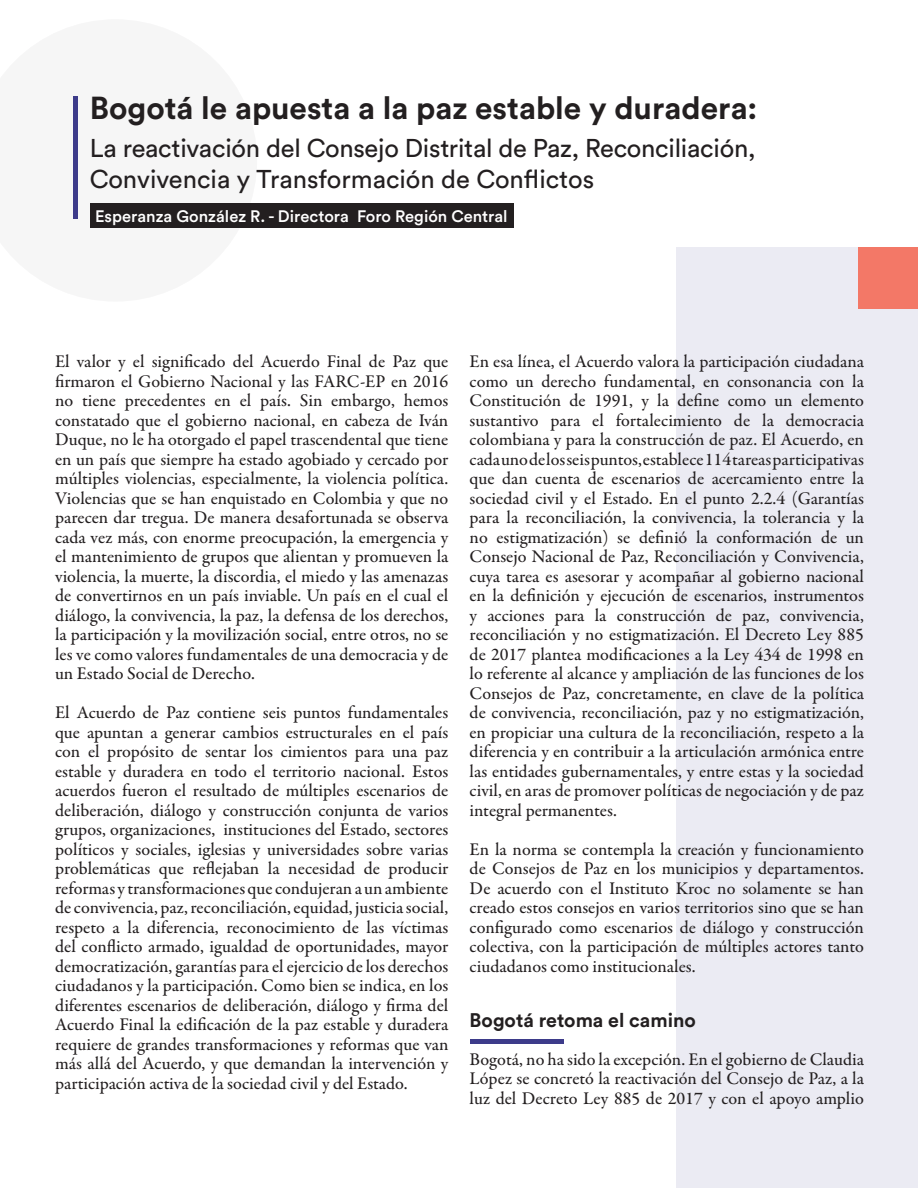
<style>
.page{position:relative;width:918px;height:1188px;background:#fff}
.page>*{position:absolute;margin:0;border:0;box-sizing:border-box;transform-origin:0 0}
.t1{font:700 31.5px "Circular Std";color:#231f20}
.t2{font:25.5px/30.6px "Circular Std";letter-spacing:-.01em;color:#231f20}
.t3{font:700 19.5px "Circular Std";color:#231f20}
.t4{font:500 18px/19.5px "Garamond Premr Pro";color:#231f20;text-align:justify}
.t5{font:500 16.5px "Circular Std";color:#fff}
</style>
<div class="page">
<div style="left:676px;top:247px;width:242px;height:941px;background:#ebebf3"></div>
<hr style="left:470px;top:1039px;width:93px;height:4px;background:#3d3b8a">
<div style="left:90px;top:203px;width:424px;height:24px;background:#231f20"></div>
<hr style="left:74px;top:96px;width:4px;height:123px;background:#3d3b8a">
<div style="left:859px;top:247px;width:59px;height:62px;background:#f37867"></div>
<p class="t1" style="left:90px;top:87px;width:669px">Bogotá le apuesta a la paz estable y duradera:</p>
<p class="t2" style="left:90px;top:133px;width:667px">La reactivación del Consejo Distrital de Paz, Reconciliación,<br>Convivencia y Transformación de Conflictos</p>
<p class="t5" style="left:95px;top:206px;width:414px">Esperanza González R. - Directora Foro Región Central</p>
<p class="t4" style="left:55px;top:352px;width:395px">El valor y el significado del Acuerdo Final de Paz que firmaron el Gobierno Nacional y las FARC-EP en 2016 no tiene precedentes en el país. Sin embargo, hemos constatado que el gobierno nacional, en cabeza de Iván Duque, no le ha otorgado el papel trascendental que tiene en un país que siempre ha estado agobiado y cercado por múltiples violencias, especialmente, la violencia política.<br>Violencias que se han enquistado en Colombia y que no parecen dar tregua. De manera desafortunada se observa cada vez más, con enorme preocupación, la emergencia y el mantenimiento de grupos que alientan y promueven la violencia, la muerte, la discordia, el miedo y las amenazas de convertirnos en un país inviable. Un país en el cual el diálogo, la convivencia, la paz, la defensa de los derechos, la participación y la movilización social, entre otros, no se les ve como valores fundamentales de una democracia y de un Estado Social de Derecho.</p>
<p class="t4" style="left:55px;top:703px;width:395px">El Acuerdo de Paz contiene seis puntos fundamentales que apuntan a generar cambios estructurales en el país con el propósito de sentar los cimientos para una paz estable y duradera en todo el territorio nacional. Estos acuerdos fueron el resultado de múltiples escenarios de deliberación, diálogo y construcción conjunta de varios grupos, organizaciones, instituciones del Estado, sectores políticos y sociales, iglesias y universidades sobre varias problemáticas que reflejaban la necesidad de producir reformas y transformaciones que condujeran a un ambiente de convivencia, paz, reconciliación, equidad, justicia social, respeto a la diferencia, reconocimiento de las víctimas del conflicto armado, igualdad de oportunidades, mayor democratización, garantías para el ejercicio de los derechos ciudadanos y la participación. Como bien se indica, en los diferentes escenarios de deliberación, diálogo y firma del Acuerdo Final la edificación de la paz estable y duradera requiere de grandes transformaciones y reformas que van más allá del Acuerdo, y que demandan la intervención y participación activa de la sociedad civil y del Estado.</p>
<p class="t4" style="left:470px;top:352px;width:396px">En esa línea, el Acuerdo valora la participación ciudadana como un derecho fundamental, en consonancia con la Constitución de 1991, y la define como un elemento sustantivo para el fortalecimiento de la democracia colombiana y para la construcción de paz. El Acuerdo, en cada uno de los seis puntos, establece 114 tareas participativas que dan cuenta de escenarios de acercamiento entre la sociedad civil y el Estado. En el punto 2.2.4 (Garantías para la reconciliación, la convivencia, la tolerancia y la no estigmatización) se definió la conformación de un Consejo Nacional de Paz, Reconciliación y Convivencia, cuya tarea es asesorar y acompañar al gobierno nacional en la definición y ejecución de escenarios, instrumentos y acciones para la construcción de paz, convivencia, reconciliación y no estigmatización. El Decreto Ley 885 de 2017 plantea modificaciones a la Ley 434 de 1998 en lo referente al alcance y ampliación de las funciones de los Consejos de Paz, concretamente, en clave de la política de convivencia, reconciliación, paz y no estigmatización, en propiciar una cultura de la reconciliación, respeto a la diferencia y en contribuir a la articulación armónica entre las entidades gubernamentales, y entre estas y la sociedad civil, en aras de promover políticas de negociación y de paz integral permanentes.</p>
<p class="t4" style="left:470px;top:840px;width:396px">En la norma se contempla la creación y funcionamiento de Consejos de Paz en los municipios y departamentos.<br>De acuerdo con el Instituto Kroc no solamente se han creado estos consejos en varios territorios sino que se han configurado como escenarios de diálogo y construcción colectiva, con la participación de múltiples actores tanto ciudadanos como institucionales.</p>
<p class="t3" style="left:470px;top:1008px;width:228px">Bogotá retoma el camino</p>
<p class="t4" style="left:470px;top:1050px;width:396px">Bogotá, no ha sido la excepción. En el gobierno de Claudia López se concretó la reactivación del Consejo de Paz, a la luz del Decreto Ley 885 de 2017 y con el apoyo amplio</p>
</div>
